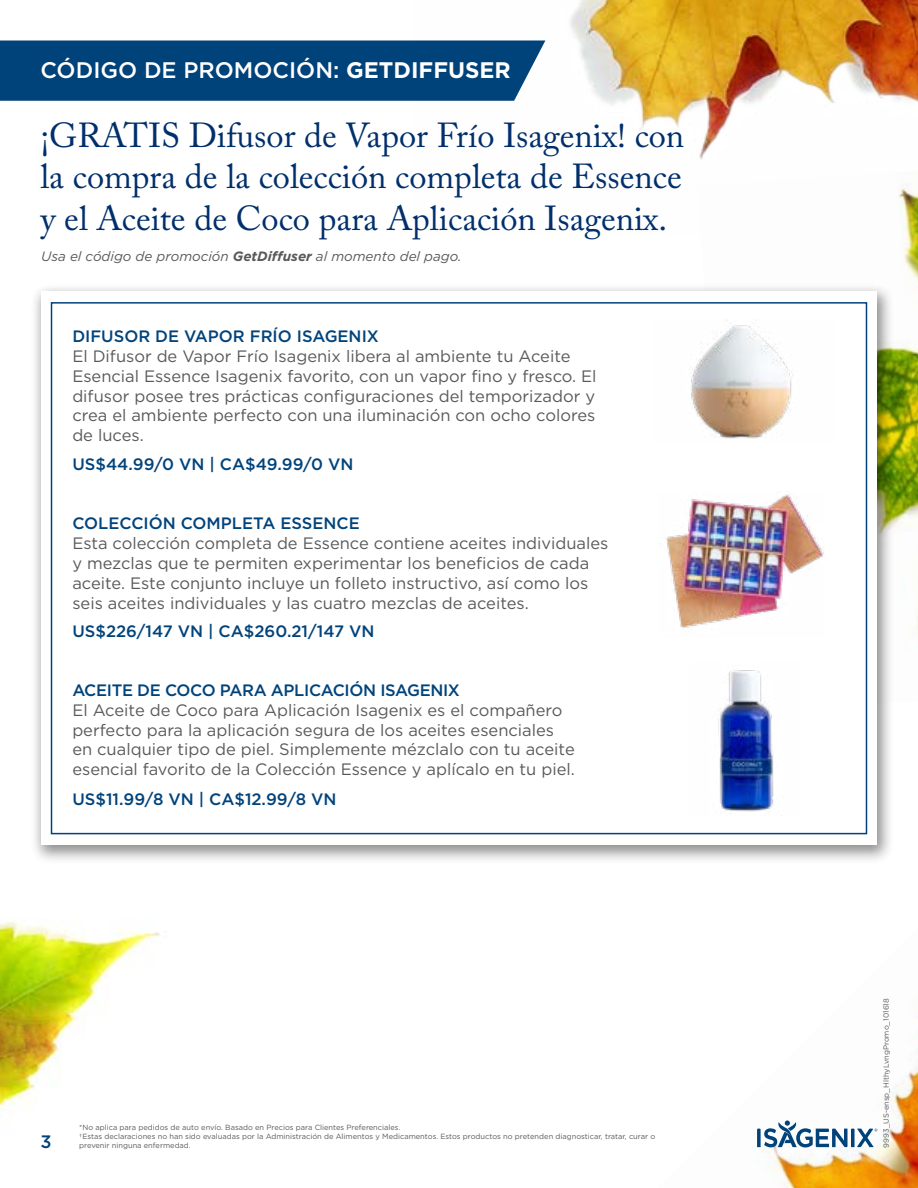
<style>
.page{position:relative;width:918px;height:1188px;background:#fff}
.page>*{position:absolute;margin:0;border:0;box-sizing:border-box;transform-origin:0 0}
.t1{font:34.5px/41.4px "Adobe Caslon Pro";color:#002f6c;text-align:justify}
.t2{font:500 22.5px "Gotham";color:#fff}
.t3{font:500 18px "Gotham";color:#00437b}
.t4{font:16.5px/19.8px "Gotham";color:#58595b}
.t5{font:500 16.5px "Gotham";color:#00437b}
.t6{font:500 16.5px "Gotham";letter-spacing:-.02em;color:#00437b}
.t7{font:italic 13.5px "Gotham";color:#58595b}
.t8{font:7.5px/9px "Gotham";color:#58595b}
.s1{font-weight:700}
</style>
<div class="page">
<img style="left:545px;top:0;width:373px;height:159px">
<img style="left:0;top:920px;width:160px;height:186px">
<img style="left:895px;top:180px;width:23px;height:456px">
<img style="left:757px;top:1008px;width:161px;height:180px">
<div style="left:31px;top:284px;width:864px;height:580px;background:#000;opacity:.45"></div>
<div style="left:41px;top:292px;width:836px;height:553px;background:#fff"></div>
<div style="left:0;top:40px;width:545px;height:61px;background:#00427a"></div>
<img style="left:665px;top:494px;width:159px;height:135px">
<img style="left:691px;top:320px;width:103px;height:119px">
<img style="left:718px;top:670px;width:56px;height:142px">
<svg style="left:757px;top:1120px;width:121px;height:27px"></svg>
<h2 class="t2" style="left:40px;top:56px;width:472px">CÓDIGO DE PROMOCIÓN: <span class="s1">GETDIFFUSER</span></h2>
<h1 class="t1" style="left:40px;top:114px;width:645px">¡GRATIS Difusor de Vapor Frío Isagenix! con la compra de la colección completa de Essence y el Aceite de Coco para Aplicación Isagenix.</h1>
<p class="t7" style="left:41px;top:248px;width:422px">Usa el código de promoción <span class="s1">GetDiffuser</span> al momento del pago.</p>
<p class="t5" style="left:72px;top:326px;width:308px">DIFUSOR DE VAPOR FRÍO ISAGENIX</p>
<p class="t4" style="left:72px;top:346px;width:526px">El Difusor de Vapor Frío Isagenix libera al ambiente tu Aceite Esencial Essence Isagenix favorito, con un vapor fino y fresco. El difusor posee tres prácticas configuraciones del temporizador y crea el ambiente perfecto con una iluminación con ocho colores de luces.</p>
<p class="t5" style="left:72px;top:454px;width:283px">US$44.99/0 VN | CA$49.99/0 VN</p>
<p class="t5" style="left:72px;top:513px;width:289px">COLECCIÓN COMPLETA ESSENCE</p>
<p class="t4" style="left:72px;top:533px;width:538px">Esta colección completa de Essence contiene aceites individuales y mezclas que te permiten experimentar los beneficios de cada aceite. Este conjunto incluye un folleto instructivo, así como los seis aceites individuales y las cuatro mezclas de aceites.</p>
<p class="t5" style="left:72px;top:621px;width:304px">US$226/147 VN | CA$260.21/147 VN</p>
<p class="t6" style="left:72px;top:679px;width:389px">ACEITE DE COCO PARA APLICACIÓN ISAGENIX</p>
<p class="t4" style="left:72px;top:700px;width:504px">El Aceite de Coco para Aplicación Isagenix es el compañero perfecto para la aplicación segura de los aceites esenciales en cualquier tipo de piel. Simplemente mézclalo con tu aceite esencial favorito de la Colección Essence y aplícalo en tu piel.</p>
<p class="t5" style="left:72px;top:788px;width:266px">US$11.99/8 VN | CA$12.99/8 VN</p>
<p class="t8" style="left:79px;top:1122px;width:578px">*No aplica para pedidos de auto envío. Basado en Precios para Clientes Preferenciales.<br>†Estas declaraciones no han sido evaluadas por la Administración de Alimentos y Medicamentos. Estos productos no pretenden diagnosticar, tratar, curar o</p>
<p class="t3" style="left:40px;top:1129px;width:13px">3</p>
<p class="t8" style="left:79px;top:1140px;width:113px">prevenir ninguna enfermedad.</p>
<p class="t8" style="left:882px;top:1148px;width:151px;rotate:-90deg">9993_US-ensp_HlthyLvngPromo_101618</p>
</div>
